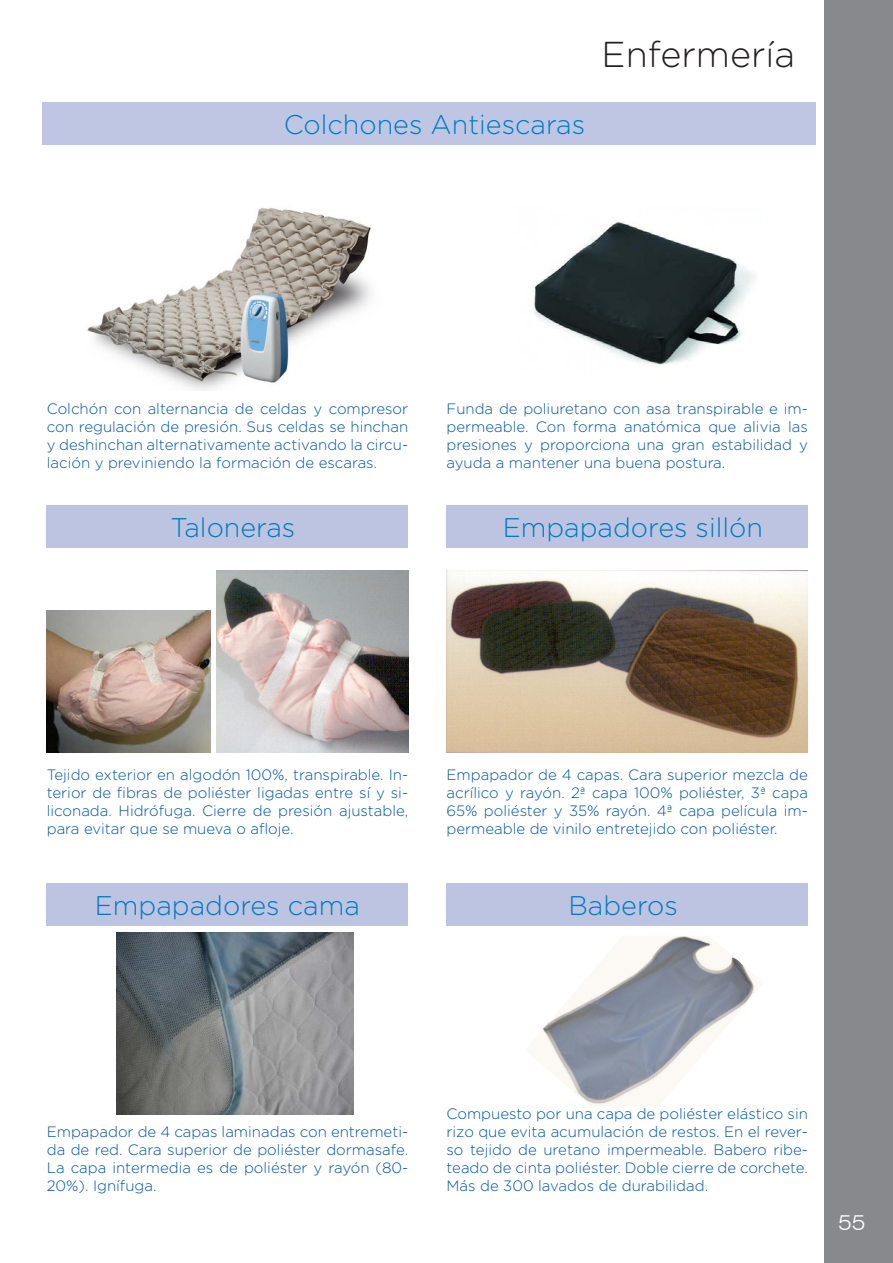
<style>
.page{position:relative;width:893px;height:1263px;background:#fff}
.page>*{position:absolute;margin:0;border:0;box-sizing:border-box;transform-origin:0 0}
.titulo_mamparas{font:300 36px "Gotham Rounded";color:#231f20}
.t1{font:300 27px "Gotham Rounded";color:#007ac2}
.t2{font:300 expanded 21px "Swiss 721 BT";color:#fff}
.textos_vic{font:300 15px/18px "Gotham Rounded";color:#0154a6;text-align:justify}
</style>
<div class="page">
<div style="left:825px;top:0;width:68px;height:1263px;background:#87898c"></div>
<div style="left:446px;top:505px;width:362px;height:43px;background:#bdc4e2"></div>
<div style="left:446px;top:883px;width:362px;height:42px;background:#bdc4e2"></div>
<div style="left:47px;top:883px;width:361px;height:42px;background:#bdc4e2"></div>
<div style="left:43px;top:102px;width:773px;height:43px;background:#bfc6e3"></div>
<div style="left:47px;top:505px;width:361px;height:43px;background:#bdc4e2"></div>
<img style="left:446px;top:571px;width:362px;height:182px">
<img style="left:532px;top:222px;width:223px;height:144px">
<img style="left:47px;top:610px;width:165px;height:143px">
<img style="left:216px;top:571px;width:192px;height:182px">
<img style="left:526px;top:936px;width:237px;height:170px">
<img style="left:116px;top:932px;width:238px;height:182px">
<img style="left:87px;top:207px;width:285px;height:183px">
<p class="t1" style="left:284px;top:107px;width:303px">Colchones Antiescaras</p>
<p class="titulo_mamparas" style="left:602px;top:30px;width:195px">Enfermería</p>
<p class="textos_vic" style="left:47px;top:399px;width:363px">Colchón con alternancia de celdas y compresor con regulación de presión. Sus celdas se hinchan y deshinchan alternativamente activando la circu&shy;lación y previniendo la formación de escaras.</p>
<p class="textos_vic" style="left:446px;top:399px;width:363px">Funda de poliuretano con asa transpirable e im&shy;permeable. Con forma anatómica que alivia las presiones y proporciona una gran estabilidad y ayuda a mantener una buena postura.</p>
<p class="t1" style="left:171px;top:510px;width:126px">Taloneras</p>
<p class="t1" style="left:503px;top:510px;width:262px">Empapadores sillón</p>
<p class="textos_vic" style="left:47px;top:765px;width:363px">Tejido exterior en algodón 100%, transpirable. In&shy;terior de fibras de poliéster ligadas entre sí y si&shy;liconada. Hidrófuga. Cierre de presión ajustable, para evitar que se mueva o afloje.</p>
<p class="textos_vic" style="left:446px;top:765px;width:363px">Empapador de 4 capas. Cara superior mezcla de acrílico y rayón. 2ª capa 100% poliéster, 3ª capa 65% poliéster y 35% rayón. 4ª capa película im&shy;permeable de vinilo entretejido con poliéster.</p>
<p class="t1" style="left:95px;top:887px;width:267px">Empapadores cama</p>
<p class="t1" style="left:568px;top:887px;width:111px">Baberos</p>
<p class="textos_vic" style="left:47px;top:1122px;width:363px">Empapador de 4 capas laminadas con entremeti&shy;da de red. Cara superior de poliéster dormasafe.<br>La capa intermedia es de poliéster y rayón (80- 20%). Ignífuga.</p>
<p class="textos_vic" style="left:446px;top:1104px;width:363px">Compuesto por una capa de poliéster elástico sin rizo que evita acumulación de restos. En el rever&shy;so tejido de uretano impermeable. Babero ribe&shy;teado de cinta poliéster. Doble cierre de corchete.<br>Más de 300 lavados de durabilidad.</p>
<p class="t2" style="left:838px;top:1210px;width:29px">55</p>
</div>
